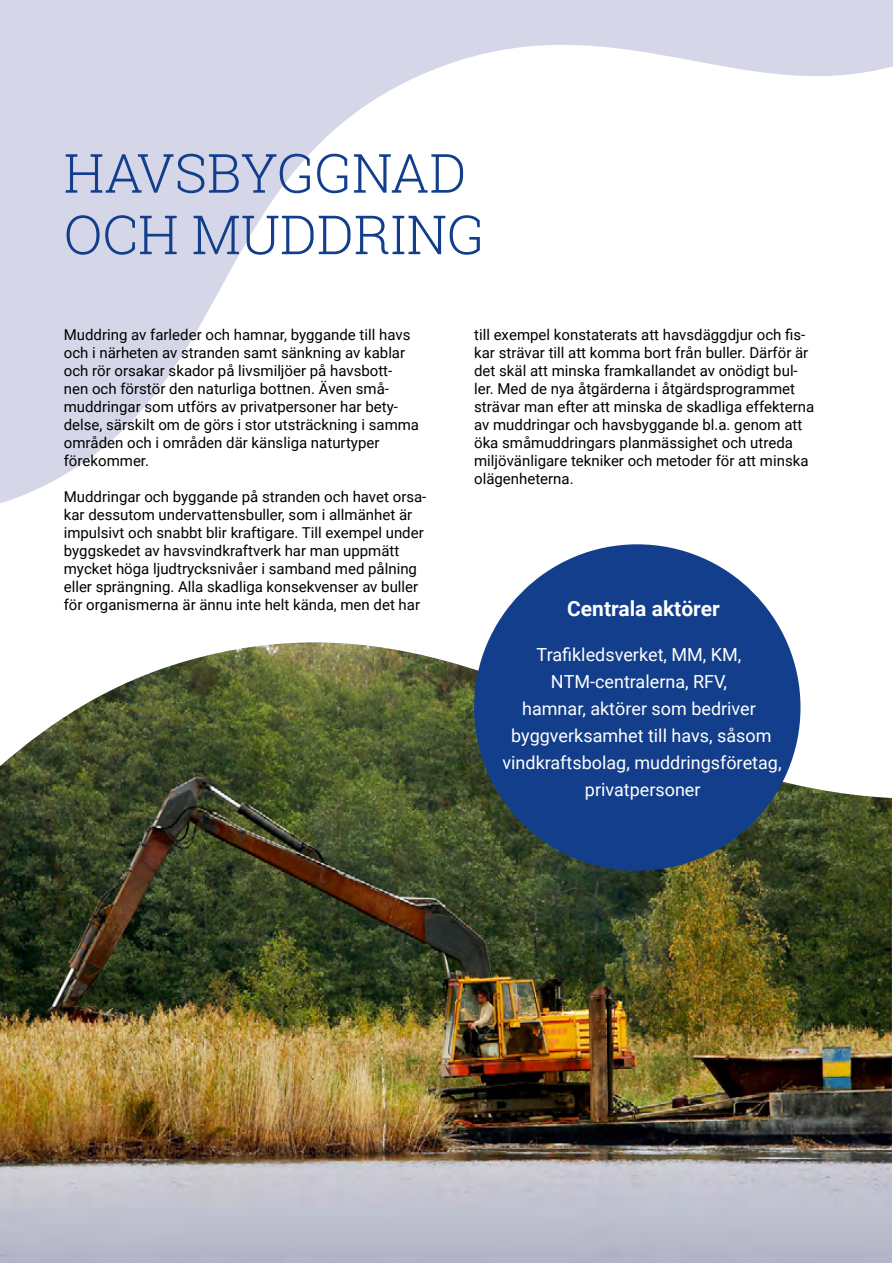
<style>
.page{position:relative;width:893px;height:1263px;background:#fff}
.page>*{position:absolute;margin:0;border:0;box-sizing:border-box;transform-origin:0 0}
.Otsikko_36{font:300 54px/61.5px "Roboto Slab";color:#123e8b}
.Toimijat{font:700 21px "Roboto";color:#fff}
.Toimijat-2{font:18px/27px "Roboto";color:#fff;text-align:center}
.Leipäteksti{font:15px/18px "Roboto";color:#000}
</style>
<div class="page">
<svg style="left:0;top:0;width:893px;height:598px"></svg>
<img style="left:0;top:610px;width:892px;height:653px">
<img style="left:0;top:642px;width:892px;height:156px">
<div style="left:474px;top:544px;width:326px;height:327px;background:#123e8b;border-radius:50%"></div>
<h1 class="Otsikko_36" style="left:64px;top:141px;width:422px">HAVSBYGGNAD<br>OCH MUDDRING</h1>
<p class="Leipäteksti" style="left:64px;top:325px;width:357px">Muddring av farleder och hamnar, byggande till havs och i närheten av stranden samt sänkning av kablar och rör orsakar skador på livsmiljöer på havsbott&shy;nen och förstör den naturliga bottnen. Även små&shy;muddringar som utförs av privatpersoner har bety&shy;delse, särskilt om de görs i stor utsträckning i samma områden och i områden där känsliga naturtyper förekommer.</p>
<p class="Leipäteksti" style="left:64px;top:487px;width:364px">Muddringar och byggande på stranden och havet orsa&shy;kar dessutom undervattensbuller, som i allmänhet är impulsivt och snabbt blir kraftigare. Till exempel under byggskedet av havsvindkraftverk har man uppmätt mycket höga ljudtrycksnivåer i samband med pålning eller sprängning. Alla skadliga konsekvenser av buller för organismerna är ännu inte helt kända, men det har</p>
<p class="Leipäteksti" style="left:474px;top:325px;width:342px">till exempel konstaterats att havsdäggdjur och fis&shy;kar strävar till att komma bort från buller. Därför är det skäl att minska framkallandet av onödigt bul&shy;ler. Med de nya åtgärderna i åtgärdsprogrammet strävar man efter att minska de skadliga effekterna av muddringar och havsbyggande bl.a. genom att öka småmuddringars planmässighet och utreda miljövänligare tekniker och metoder för att minska olägenheterna.</p>
<p class="Toimijat" style="left:567px;top:594px;width:154px">Centrala aktörer</p>
<p class="Toimijat-2" style="left:502px;top:641px;width:281px">Trafikledsverket, MM, KM,<br>NTM-centralerna, RFV,<br>hamnar, aktörer som bedriver byggverksamhet till havs, såsom vindkraftsbolag, muddringsföretag, privatpersoner</p>
</div>
